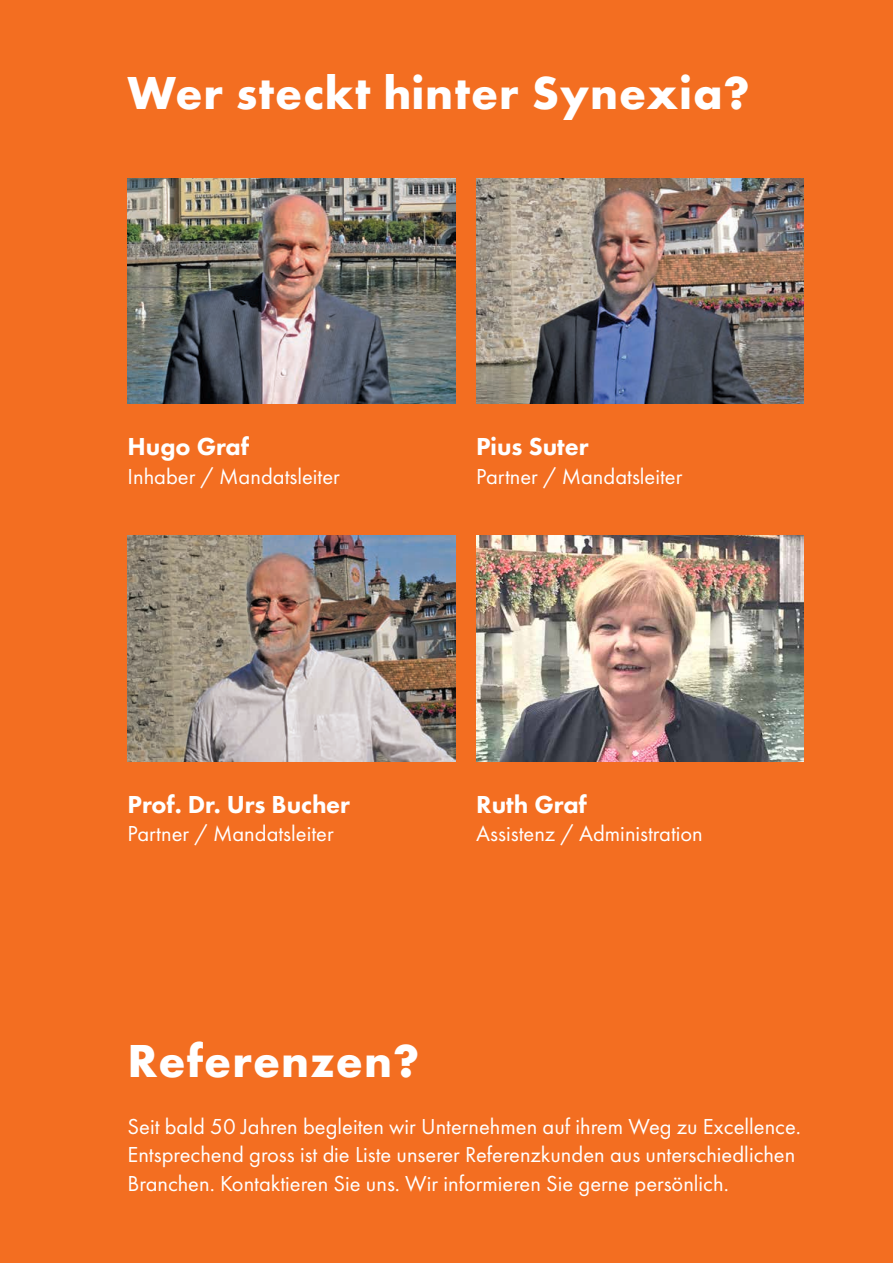
<style>
.page{position:relative;width:893px;height:1263px;background:#f36e21}
.page>*{position:absolute;margin:0;border:0;box-sizing:border-box;transform-origin:0 0}
.t1{font:700 48px "Futura PT";letter-spacing:.02em;color:#fff}
.t2{font:800 25.5px "Futura PT";color:#fff}
.t3{font:22.5px/28.5px "Futura PT";color:#fff}
</style>
<div class="page">
<img style="left:128px;top:179px;width:327px;height:225px">
<img style="left:128px;top:536px;width:327px;height:225px">
<img style="left:476px;top:179px;width:328px;height:225px">
<img style="left:476px;top:536px;width:328px;height:225px">
<h1 class="t1" style="left:128px;top:62px;width:624px">Wer steckt hinter Synexia?</h1>
<p class="t2" style="left:128px;top:431px;width:123px">Hugo Graf</p>
<p class="t3" style="left:128px;top:462px;width:214px">Inhaber / Mandatsleiter</p>
<p class="t2" style="left:476px;top:431px;width:114px">Pius Suter</p>
<p class="t3" style="left:476px;top:462px;width:208px">Partner / Mandatsleiter</p>
<p class="t2" style="left:128px;top:788px;width:224px">Prof. Dr. Urs Bucher</p>
<p class="t3" style="left:128px;top:819px;width:208px">Partner / Mandatsleiter</p>
<p class="t2" style="left:476px;top:788px;width:112px">Ruth Graf</p>
<p class="t3" style="left:476px;top:819px;width:228px">Assistenz / Administration</p>
<h1 class="t1" style="left:128px;top:1029px;width:293px">Referenzen?</h1>
<p class="t3" style="left:128px;top:1112px;width:675px">Seit bald 50 Jahren begleiten wir Unternehmen auf ihrem Weg zu Excellence.<br>Entsprechend gross ist die Liste unserer Referenzkunden aus unterschiedlichen<br>Branchen. Kontaktieren Sie uns. Wir informieren Sie gerne persönlich.</p>
</div>
